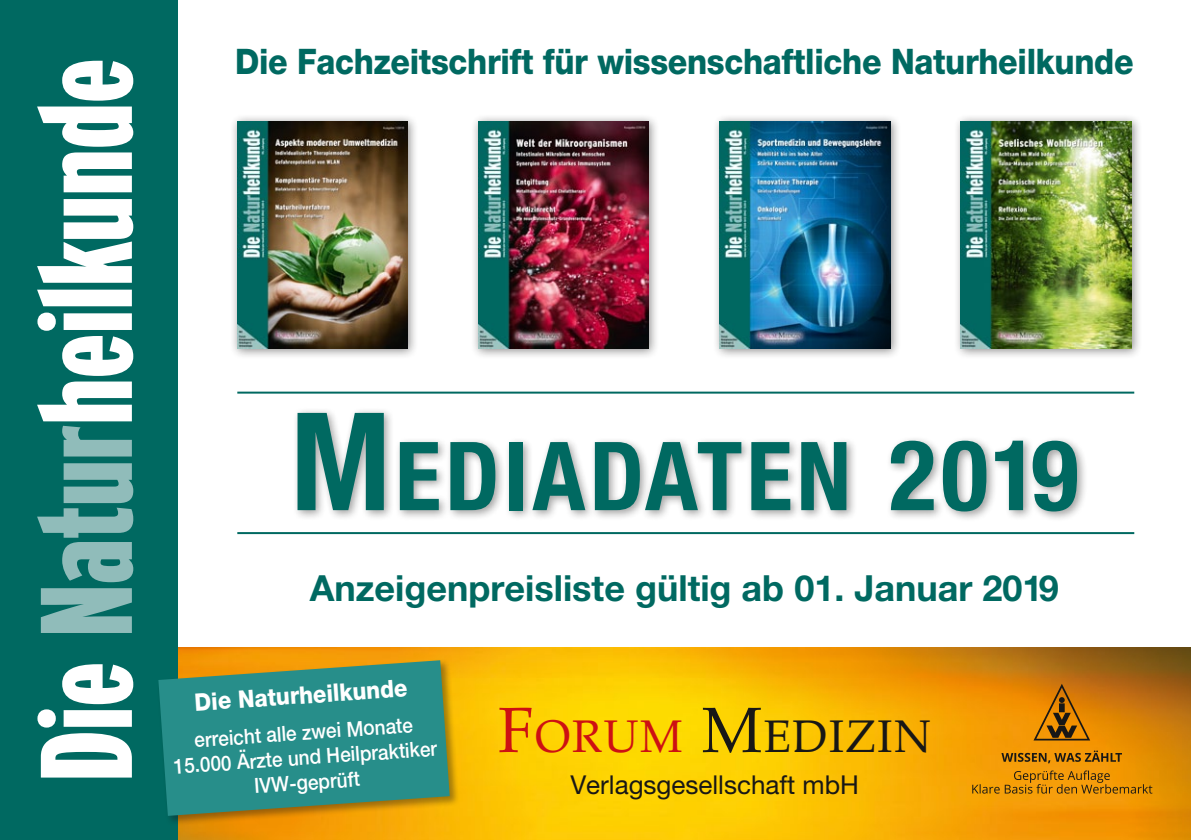
<style>
.page{position:relative;width:1191px;height:840px;background:#fff}
.page>*{position:absolute;margin:0;border:0;box-sizing:border-box;transform-origin:0 0}
.t1{font:900 extra-condensed 130px "Interstate";color:#fff}
.t2{font:700 condensed 95.2px "Helvetica Neue";letter-spacing:.045em;color:#006961}
.t3{font:44.8px "Palatino";letter-spacing:.035em;color:#181716}
.t4{font:700 36px "Helvetica Neue";color:#006961}
.t5{font:800 35.2px "Helvetica Neue";letter-spacing:-.01em;color:#006961;scale:.91 1}
.t6{font:26px "Helvetica Neue";color:#181716}
.t7{font:800 24.2px "Helvetica Neue";color:#fff;scale:.91 1}
.t8{font:500 20.8px/25px "Helvetica Neue";color:#fff;text-align:center;scale:.91 1}
.s1{color:#90bcba}
.s2{font-size:136px}
.s3{font-size:98px}
.s4{font-size:64px;color:#cd1013}
.s5{color:#cd1013}
.s6{font-size:64px}
</style>
<div class="page">
<img style="left:178px;top:647px;width:1013px;height:192px">
<div style="left:0;top:0;width:178px;height:839px;background:#006961"></div>
<hr style="left:237px;top:391px;width:897px;height:2px;background:#006961">
<hr style="left:237px;top:531px;width:897px;height:2px;background:#006961">
<div style="left:292px;top:407px;width:796px;height:115px;background:#181716;opacity:.4"></div>
<div style="left:157px;top:658px;width:302px;height:167px;background:#181716;opacity:.4"></div>
<svg style="left:158px;top:660px;width:292px;height:155px;background:#3d8d78"></svg>
<div style="left:471px;top:114px;width:189px;height:245px;background:#181716;opacity:.5"></div>
<img style="left:478px;top:121px;width:171px;height:227px">
<div style="left:712px;top:114px;width:189px;height:245px;background:#181716;opacity:.5"></div>
<img style="left:719px;top:121px;width:171px;height:227px">
<div style="left:230px;top:114px;width:188px;height:245px;background:#181716;opacity:.5"></div>
<img style="left:237px;top:121px;width:171px;height:227px">
<div style="left:953px;top:114px;width:189px;height:245px;background:#181716;opacity:.5"></div>
<img style="left:961px;top:121px;width:170px;height:227px">
<svg style="left:972px;top:683px;width:180px;height:110px;background:#d78507"></svg>
<h1 class="t1" style="left:15px;top:781px;width:724px;rotate:-90deg">Die <span class="s1">Natur</span>heilkunde</h1>
<h3 class="t5" style="left:235px;top:41px;width:988px">Die Fachzeitschrift für wissenschaftliche Naturheilkunde</h3>
<h2 class="t2" style="left:290px;top:418px;width:789px"><span class="s2">M</span>EDIADATEN <span class="s3">2019</span></h2>
<h3 class="t4" style="left:310px;top:566px;width:751px">Anzeigenpreisliste gültig ab 01. Januar 2019</h3>
<p class="t7" style="left:194px;top:687px;width:236px;rotate:-4deg">Die Naturheilkunde</p>
<p class="t8" style="left:171px;top:728px;width:292px;rotate:-4deg">erreicht alle zwei Monate<br>15.000 Ärzte und Heilpraktiker<br>IVW-geprüft</p>
<h3 class="t3" style="left:498px;top:699px;width:435px"><span class="s4">F</span><span class="s5">ORUM</span> <span class="s6">M</span>EDIZIN</h3>
<p class="t6" style="left:570px;top:769px;width:290px">Verlagsgesellschaft mbH</p>
</div>
